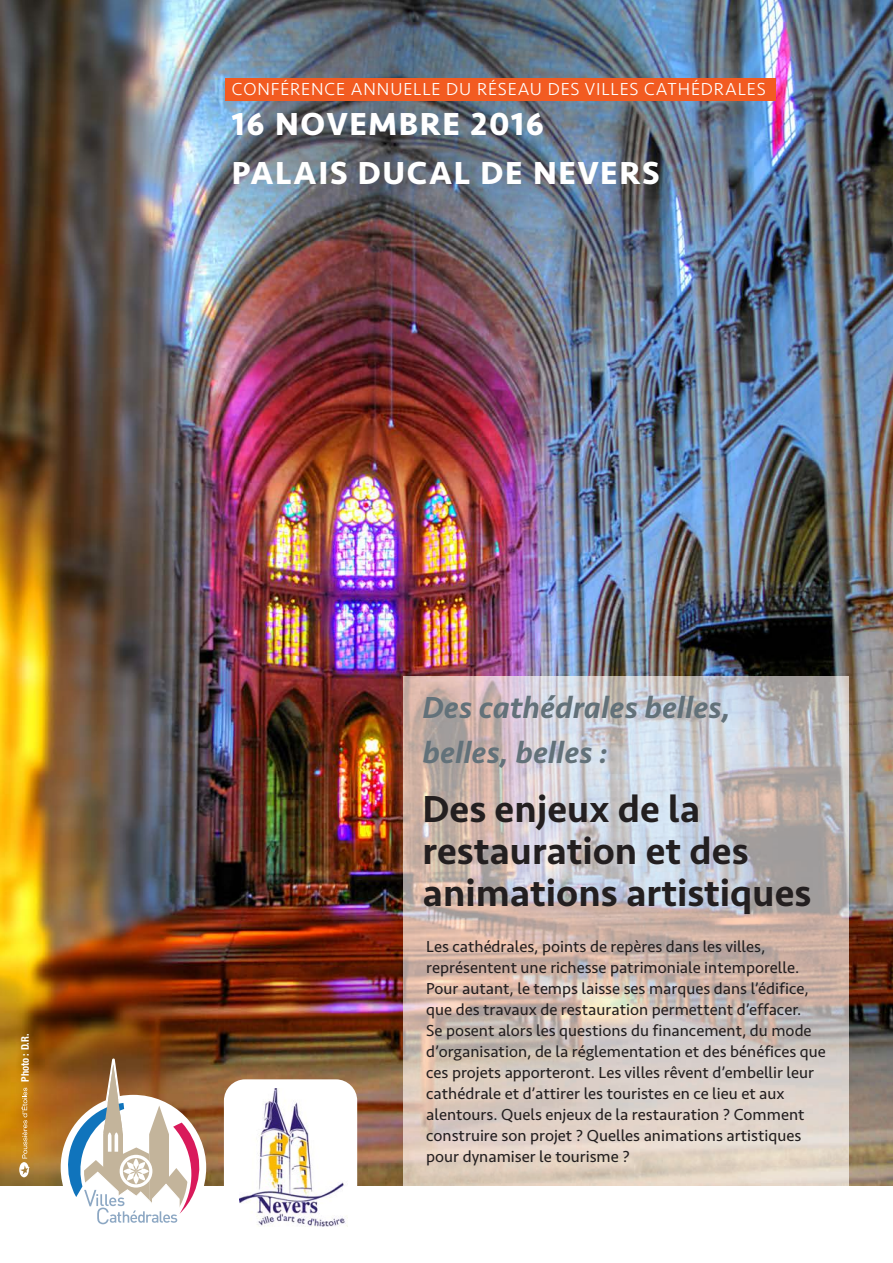
<style>
.page{position:relative;width:893px;height:1263px;background:#fff}
.page>*{position:absolute;margin:0;border:0;box-sizing:border-box;transform-origin:0 0}
.t1{font:500 39px/42px "Seravek";color:#231f20}
.t2{font:700 33px/48.6px "Seravek";letter-spacing:.05em;color:#fff}
.t3{font:italic 500 31.5px/45px "Seravek";color:#627179}
.t4{font:300 18px "Seravek";letter-spacing:.05em;color:#fff}
.t5{font:16.5px/21px "Seravek";color:#231f20}
.t6{font:700 condensed 10.5px "Helvetica Neue LT Std";color:#fff}
</style>
<div class="page">
<img style="left:0;top:0;width:893px;height:1185px">
<svg style="left:61px;top:1058px;width:146px;height:167px"></svg>
<svg style="left:19px;top:1088px;width:11px;height:89px"></svg>
<div style="left:225px;top:78px;width:551px;height:23px;background:#f25b21"></div>
<img style="left:404px;top:676px;width:444px;height:509px">
<div style="left:224px;top:1079px;width:133px;height:172px;background:#fff;border-radius:21px"></div>
<img style="left:239px;top:1088px;width:108px;height:139px">
<p class="t4" style="left:232px;top:78px;width:535px">CONFÉRENCE ANNUELLE DU RÉSEAU DES VILLES CATHÉDRALES</p>
<h2 class="t2" style="left:232px;top:99px;width:429px">16 NOVEMBRE 2016<br>PALAIS DUCAL DE NEVERS</h2>
<p class="t6" style="left:21px;top:1082px;width:50px;rotate:-90deg">Photo : D.R.</p>
<h3 class="t3" style="left:423px;top:685px;width:309px">Des cathédrales belles, belles, belles :</h3>
<h1 class="t1" style="left:423px;top:788px;width:390px">Des enjeux de la restauration et des animations artistiques</h1>
<p class="t5" style="left:426px;top:935px;width:401px">Les cathédrales, points de repères dans les villes, représentent une richesse patrimoniale intemporelle.<br>Pour autant, le temps laisse ses marques dans l’édifice, que des travaux de restauration permettent d’effacer.<br>Se posent alors les questions du financement, du mode d’organisation, de la réglementation et des bénéfices que ces projets apporteront. Les villes rêvent d’embellir leur cathédrale et d’attirer les touristes en ce lieu et aux alentours. Quels enjeux de la restauration ? Comment construire son projet ? Quelles animations artistiques pour dynamiser le tourisme ?</p>
</div>
